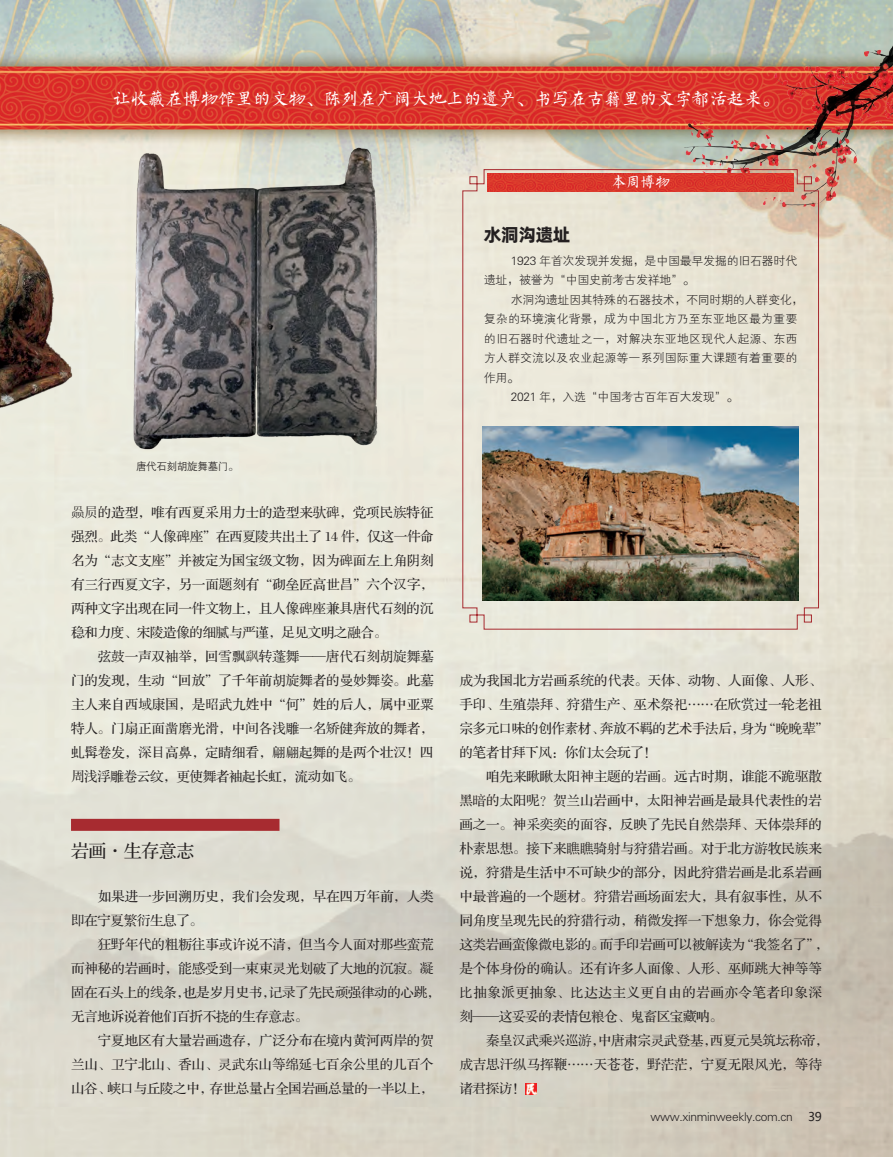
<style>
.page{position:relative;width:893px;height:1157px;background:#fff}
.page>*{position:absolute;margin:0;border:0;box-sizing:border-box;transform-origin:0 0}
.t1{font:18px "FZSXSLKJW GB1 0";letter-spacing:-.025em;color:#fff}
.t2{font:18px "FZS3 K GBK1 0";letter-spacing:-.025em;color:#231f20}
.t3{font:18px "Alibaba Pu Hui Ti 2 105 Heavy";letter-spacing:-.025em;color:#231f20}
.t4{font:15px "FZSXSLKJW GB1 0";color:#fff}
.t5{font:13.5px "FZS3 JW GB1 0";letter-spacing:-.005em;color:#231f20}
.t6{font:13.5px "FZS3 JW GB1 0";letter-spacing:-.025em;color:#231f20}
.t7{font:13.5px "FZS3 JW GB1 0";letter-spacing:.035em;color:#231f20}
.t8{font:12px "FZXH1 JW GB1 0";letter-spacing:-.025em;color:#231f20}
.t9{font:12px "FZXH1 JW GB1 0";letter-spacing:.005em;color:#231f20}
.t10{font:12px "FZXH1 JW GB1 0";letter-spacing:.01em;color:#231f20}
.t11{font:12px "Microsoft Ya Hei";color:#231f20}
.t12{font:10.5px "FZZDXJW GB1 0";letter-spacing:-.025em;color:#231f20}
.s1{font-family:"Sim Sun"}
</style>
<div class="page">
<img style="left:0;top:0;width:893px;height:1157px">
<img style="left:680px;top:39px;width:213px;height:230px">
<div style="left:71px;top:819px;width:208px;height:12px;background:#a72b30"></div>
<svg style="left:525px;top:1083px;width:11px;height:12px"></svg>
<svg style="left:462px;top:169px;width:357px;height:461px"></svg>
<img style="left:488px;top:173px;width:305px;height:18px">
<img style="left:0;top:108px;width:97px;height:392px">
<img style="left:483px;top:426px;width:315px;height:174px">
<img style="left:85px;top:98px;width:341px;height:401px">
<h1 class="t1" style="left:113px;top:89px;width:669px">让收藏在博物馆里的文物、陈列在广阔大地上的遗产、书写在古籍里的文字都活起来。</h1>
<p class="t4" style="left:611px;top:174px;width:60px">本周博物</p>
<p class="t12" style="left:136px;top:461px;width:104px">唐代石刻胡旋舞墓门。</p>
<p class="t5" style="left:71px;top:505px;width:364px"><span class="s1">赑屃</span>的造型，唯有西夏采用力士的造型来驮碑，党项民族特征</p>
<p class="t6" style="left:71px;top:529px;width:364px">强烈。此类“人像碑座”在西夏陵共出土了 14 件，仅这一件命</p>
<p class="t5" style="left:71px;top:553px;width:364px">名为“志文支座”并被定为国宝级文物，因为碑面左上角阴刻</p>
<p class="t5" style="left:71px;top:577px;width:364px">有三行西夏文字，另一面题刻有“砌垒匠高世昌”六个汉字，</p>
<p class="t5" style="left:71px;top:601px;width:364px">两种文字出现在同一件文物上，且人像碑座兼具唐代石刻的沉</p>
<p class="t6" style="left:71px;top:625px;width:318px">稳和力度、宋陵造像的细腻与严谨，足见文明之融合。</p>
<p class="t5" style="left:98px;top:649px;width:337px">弦鼓一声双袖举，回雪飘<span class="s1">飖</span>转蓬舞——唐代石刻胡旋舞墓</p>
<p class="t5" style="left:71px;top:673px;width:364px">门的发现，生动“回放”了千年前胡旋舞者的曼妙舞姿。此墓</p>
<p class="t5" style="left:71px;top:697px;width:364px">主人来自西域康国，是昭武九姓中“何”姓的后人，属中亚粟</p>
<p class="t5" style="left:71px;top:721px;width:364px">特人。门扇正面凿磨光滑，中间各浅雕一名矫健奔放的舞者，</p>
<p class="t5" style="left:71px;top:745px;width:364px">虬髯卷发，深目高鼻，定睛细看，翩翩起舞的是两个壮汉！四</p>
<p class="t6" style="left:71px;top:769px;width:291px">周浅浮雕卷云纹，更使舞者袖起长虹，流动如飞。</p>
<p class="t2" style="left:71px;top:841px;width:125px">岩画·生存意志</p>
<p class="t5" style="left:98px;top:889px;width:337px">如果进一步回溯历史，我们会发现，早在四万年前，人类</p>
<p class="t6" style="left:71px;top:913px;width:133px">即在宁夏繁衍生息了。</p>
<p class="t5" style="left:98px;top:937px;width:337px">狂野年代的粗粝往事或许说不清，但当今人面对那些蛮荒</p>
<p class="t5" style="left:71px;top:961px;width:364px">而神秘的岩画时，能感受到一束束灵光划破了大地的沉寂。凝</p>
<p class="t6" style="left:71px;top:985px;width:371px">固在石头上的线条，也是岁月史书，记录了先民顽强律动的心跳，</p>
<p class="t6" style="left:71px;top:1009px;width:239px">无言地诉说着他们百折不挠的生存意志。</p>
<p class="t5" style="left:98px;top:1033px;width:337px">宁夏地区有大量岩画遗存，广泛分布在境内黄河两岸的贺</p>
<p class="t5" style="left:71px;top:1057px;width:364px">兰山、卫宁北山、香山、灵武东山等绵延七百余公里的几百个</p>
<p class="t6" style="left:71px;top:1081px;width:364px">山谷、峡口与丘陵之中，存世总量占全国岩画总量的一半以上，</p>
<p class="t3" style="left:484px;top:220px;width:88px">水洞沟遗址</p>
<p class="t8" style="left:511px;top:254px;width:288px">1923 年首次发现并发掘，是中国最早发掘的旧石器时代</p>
<p class="t8" style="left:484px;top:273px;width:212px">遗址，被誉为“中国史前考古发祥地”。</p>
<p class="t8" style="left:511px;top:293px;width:294px">水洞沟遗址因其特殊的石器技术，不同时期的人群变化，</p>
<p class="t9" style="left:484px;top:312px;width:315px">复杂的环境演化背景，成为中国北方乃至东亚地区最为重要</p>
<p class="t10" style="left:484px;top:332px;width:315px">的旧石器时代遗址之一，对解决东亚地区现代人起源、东西</p>
<p class="t9" style="left:484px;top:351px;width:315px">方人群交流以及农业起源等一系列国际重大课题有着重要的</p>
<p class="t8" style="left:484px;top:371px;width:37px">作用。</p>
<p class="t8" style="left:511px;top:390px;width:229px">2021 年，入选“中国考古百年百大发现”。</p>
<p class="t5" style="left:459px;top:673px;width:364px">成为我国北方岩画系统的代表。天体、动物、人面像、人形、</p>
<p class="t5" style="left:459px;top:697px;width:364px">手印、生殖崇拜、狩猎生产、巫术祭祀……在欣赏过一轮老祖</p>
<p class="t6" style="left:459px;top:721px;width:371px">宗多元口味的创作素材、奔放不羁的艺术手法后，身为“晚晚辈”</p>
<p class="t6" style="left:459px;top:745px;width:199px">的笔者甘拜下风：你们太会玩了！</p>
<p class="t5" style="left:486px;top:769px;width:337px">咱先来瞅瞅太阳神主题的岩画。远古时期，谁能不跪驱散</p>
<p class="t5" style="left:459px;top:793px;width:364px">黑暗的太阳呢？贺兰山岩画中，太阳神岩画是最具代表性的岩</p>
<p class="t5" style="left:459px;top:817px;width:364px">画之一。神采奕奕的面容，反映了先民自然崇拜、天体崇拜的</p>
<p class="t5" style="left:459px;top:841px;width:364px">朴素思想。接下来瞧瞧骑射与狩猎岩画。对于北方游牧民族来</p>
<p class="t5" style="left:459px;top:865px;width:364px">说，狩猎是生活中不可缺少的部分，因此狩猎岩画是北系岩画</p>
<p class="t5" style="left:459px;top:889px;width:364px">中最普遍的一个题材。狩猎岩画场面宏大，具有叙事性，从不</p>
<p class="t5" style="left:459px;top:913px;width:364px">同角度呈现先民的狩猎行动，稍微发挥一下想象力，你会觉得</p>
<p class="t6" style="left:459px;top:937px;width:371px">这类岩画蛮像微电影的。而手印岩画可以被解读为“我签名了”，</p>
<p class="t5" style="left:459px;top:961px;width:364px">是个体身份的确认。还有许多人面像、人形、巫师跳大神等等</p>
<p class="t7" style="left:459px;top:985px;width:364px">比抽象派更抽象、比达达主义更自由的岩画亦令笔者印象深</p>
<p class="t6" style="left:459px;top:1009px;width:265px">刻——这妥妥的表情包粮仓、鬼畜区宝藏呐。</p>
<p class="t6" style="left:486px;top:1033px;width:344px">秦皇汉武乘兴巡游，中唐肃宗灵武登基，西夏元昊筑坛称帝，</p>
<p class="t5" style="left:459px;top:1057px;width:364px">成吉思汗纵马挥鞭……天苍苍，野茫茫，宁夏无限风光，等待</p>
<p class="t5" style="left:459px;top:1081px;width:68px">诸君探访！</p>
<p class="t8" style="left:650px;top:1109px;width:144px">www.xinminweekly.com.cn</p>
<p class="t11" style="left:808px;top:1108px;width:15px">39</p>
</div>
